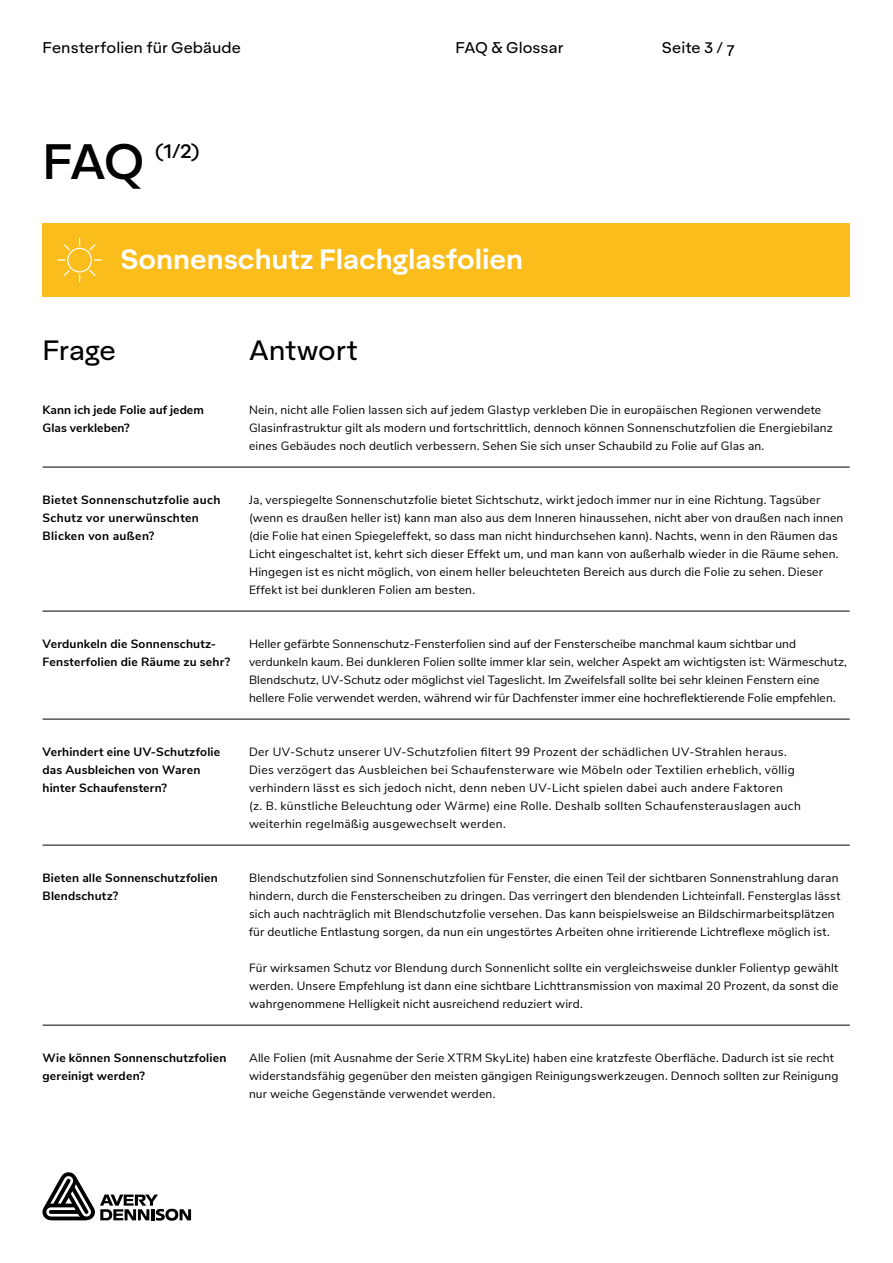
<style>
.page{position:relative;width:893px;height:1263px;background:#fff}
.page>*{position:absolute;margin:0;border:0;box-sizing:border-box;transform-origin:0 0}
.t1{font:500 48px "Aktifo A";color:#010202}
.t2{font:600 27px "Aktifo A";color:#fff}
.t3{font:27px "Aktifo A";letter-spacing:-.005em;color:#010202}
.t4{font:500 19.2px "Aktifo A";color:#010202}
.t5{font:15px "Aktifo A";letter-spacing:.005em;color:#000}
.t6{font:12px/18px "Nunito Sans";letter-spacing:.015em;color:#000}
.t7{font:700 12px/18px "Nunito Sans";letter-spacing:.02em;color:#000}
</style>
<div class="page">
<hr style="left:43px;top:467px;width:188px;height:1px;background:#000">
<svg style="left:231px;top:467px;width:18px;height:1px"></svg>
<hr style="left:249px;top:467px;width:601px;height:1px;background:#000">
<hr style="left:43px;top:611px;width:188px;height:1px;background:#000">
<svg style="left:231px;top:611px;width:18px;height:1px"></svg>
<hr style="left:249px;top:611px;width:601px;height:1px;background:#000">
<hr style="left:43px;top:719px;width:188px;height:1px;background:#000">
<svg style="left:231px;top:719px;width:18px;height:1px"></svg>
<hr style="left:249px;top:719px;width:601px;height:1px;background:#000">
<hr style="left:43px;top:845px;width:188px;height:1px;background:#000">
<svg style="left:231px;top:845px;width:18px;height:1px"></svg>
<hr style="left:249px;top:845px;width:601px;height:1px;background:#000">
<hr style="left:43px;top:1025px;width:188px;height:1px;background:#000">
<svg style="left:231px;top:1025px;width:18px;height:1px"></svg>
<hr style="left:249px;top:1025px;width:601px;height:1px;background:#000">
<div style="left:43px;top:223px;width:807px;height:74px;background:#fbbd1b"></div>
<svg style="left:57px;top:238px;width:45px;height:44px"></svg>
<svg style="left:42px;top:1172px;width:149px;height:49px"></svg>
<p class="t5" style="left:43px;top:38px;width:200px">Fensterfolien für Gebäude</p>
<p class="t5" style="left:455px;top:38px;width:109px">FAQ &amp; Glossar</p>
<p class="t5" style="left:662px;top:38px;width:74px">Seite 3 / 7</p>
<h1 class="t1" style="left:43px;top:131px;width:103px">FAQ</h1>
<h3 class="t4" style="left:155px;top:139px;width:46px">(1/2)</h3>
<h2 class="t2" style="left:120px;top:241px;width:404px">Sonnenschutz Flachglasfolien</h2>
<h2 class="t3" style="left:43px;top:333px;width:75px">Frage</h2>
<h2 class="t3" style="left:249px;top:333px;width:110px">Antwort</h2>
<p class="t7" style="left:43px;top:400px;width:163px">Kann ich jede Folie auf jedem<br>Glas verkleben?</p>
<p class="t6" style="left:249px;top:400px;width:585px">Nein, nicht alle Folien lassen sich auf jedem Glastyp verkleben Die in europäischen Regionen verwendete<br>Glasinfrastruktur gilt als modern und fortschrittlich, dennoch können Sonnenschutzfolien die Energiebilanz eines Gebäudes noch deutlich verbessern. Sehen Sie sich unser Schaubild zu Folie auf Glas an.</p>
<p class="t7" style="left:43px;top:490px;width:179px">Bietet Sonnenschutzfolie auch<br>Schutz vor unerwünschten<br>Blicken von außen?</p>
<p class="t6" style="left:249px;top:490px;width:596px">Ja, verspiegelte Sonnenschutzfolie bietet Sichtschutz, wirkt jedoch immer nur in eine Richtung. Tagsüber (wenn es draußen heller ist) kann man also aus dem Inneren hinaussehen, nicht aber von draußen nach innen (die Folie hat einen Spiegeleffekt, so dass man nicht hindurchsehen kann). Nachts, wenn in den Räumen das Licht eingeschaltet ist, kehrt sich dieser Effekt um, und man kann von außerhalb wieder in die Räume sehen.<br>Hingegen ist es nicht möglich, von einem heller beleuchteten Bereich aus durch die Folie zu sehen. Dieser Effekt ist bei dunkleren Folien am besten.</p>
<p class="t7" style="left:43px;top:634px;width:189px">Verdunkeln die Sonnenschutz-<br>Fensterfolien die Räume zu sehr?</p>
<p class="t6" style="left:249px;top:634px;width:599px">Heller gefärbte Sonnenschutz-Fensterfolien sind auf der Fensterscheibe manchmal kaum sichtbar und verdunkeln kaum. Bei dunkleren Folien sollte immer klar sein, welcher Aspekt am wichtigsten ist: Wärmeschutz, Blendschutz, UV-Schutz oder möglichst viel Tageslicht. Im Zweifelsfall sollte bei sehr kleinen Fenstern eine hellere Folie verwendet werden, während wir für Dachfenster immer eine hochreflektierende Folie empfehlen.</p>
<p class="t7" style="left:43px;top:742px;width:179px">Verhindert eine UV-Schutzfolie das Ausbleichen von Waren hinter Schaufenstern?</p>
<p class="t6" style="left:249px;top:742px;width:553px">Der UV-Schutz unserer UV-Schutzfolien filtert 99 Prozent der schädlichen UV-Strahlen heraus.<br>Dies verzögert das Ausbleichen bei Schaufensterware wie Möbeln oder Textilien erheblich, völlig verhindern lässt es sich jedoch nicht, denn neben UV-Licht spielen dabei auch andere Faktoren<br>(z. B. künstliche Beleuchtung oder Wärme) eine Rolle. Deshalb sollten Schaufensterauslagen auch weiterhin regelmäßig ausgewechselt werden.</p>
<p class="t7" style="left:43px;top:868px;width:177px">Bieten alle Sonnenschutzfolien<br>Blendschutz?</p>
<p class="t6" style="left:249px;top:868px;width:593px">Blendschutzfolien sind Sonnenschutzfolien für Fenster, die einen Teil der sichtbaren Sonnenstrahlung daran hindern, durch die Fensterscheiben zu dringen. Das verringert den blendenden Lichteinfall. Fensterglas lässt sich auch nachträglich mit Blendschutzfolie versehen. Das kann beispielsweise an Bildschirmarbeitsplätzen für deutliche Entlastung sorgen, da nun ein ungestörtes Arbeiten ohne irritierende Lichtreflexe möglich ist.</p>
<p class="t6" style="left:249px;top:958px;width:591px;text-align:justify">Für wirksamen Schutz vor Blendung durch Sonnenlicht sollte ein vergleichsweise dunkler Folientyp gewählt werden. Unsere Empfehlung ist dann eine sichtbare Lichttransmission von maximal 20 Prozent, da sonst die wahrgenommene Helligkeit nicht ausreichend reduziert wird.</p>
<p class="t7" style="left:43px;top:1048px;width:185px">Wie können Sonnenschutzfolien gereinigt werden?</p>
<p class="t6" style="left:249px;top:1048px;width:591px">Alle Folien (mit Ausnahme der Serie XTRM SkyLite) haben eine kratzfeste Oberfläche. Dadurch ist sie recht widerstandsfähig gegenüber den meisten gängigen Reinigungswerkzeugen. Dennoch sollten zur Reinigung nur weiche Gegenstände verwendet werden.</p>
</div>
